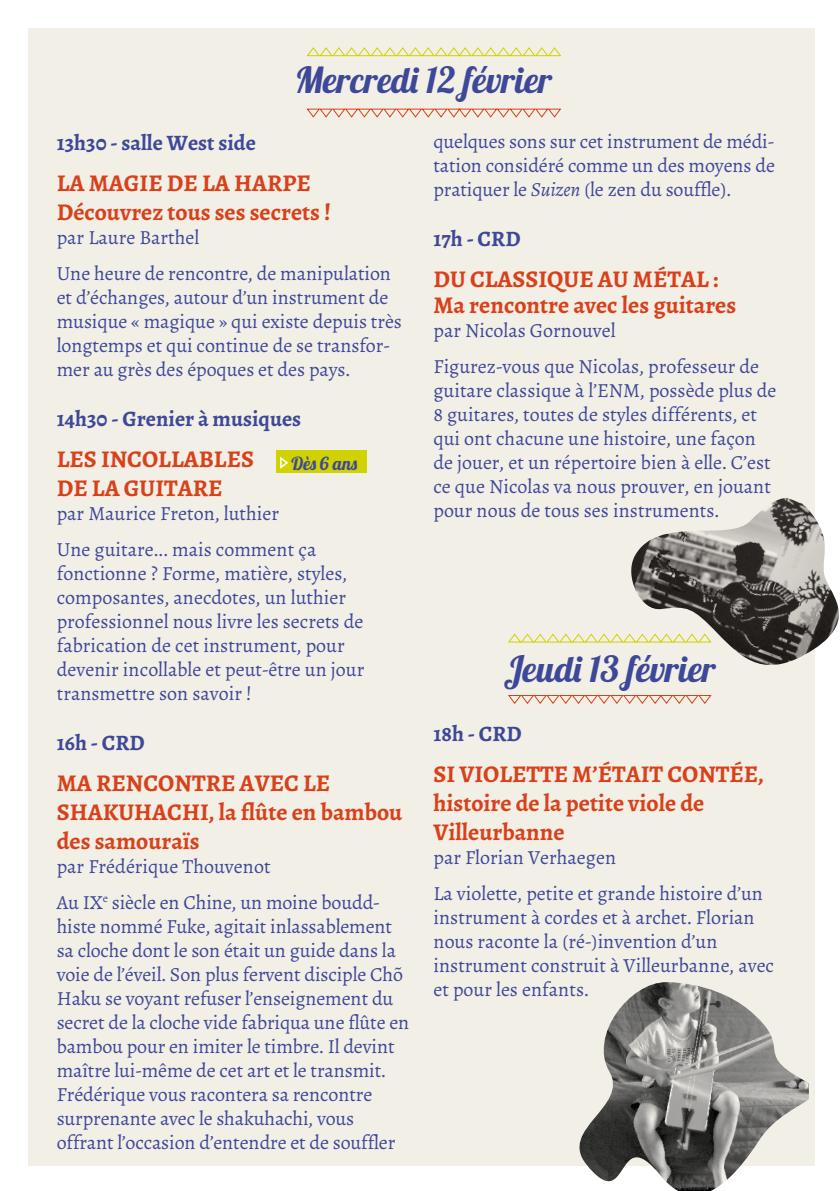
<style>
.page{position:relative;width:840px;height:1191px;background:#fff}
.page>*{position:absolute;margin:0;border:0;box-sizing:border-box;transform-origin:0 0}
.t1{font:36px "Lobster";color:#3e4898}
.t2{font:700 24px/28.8px "Alegreya";color:#d8411a}
.t3{font:700 22px "Alegreya";color:#3e4898}
.t4{font:20px/24px "Alegreya";color:#3e4898}
.t5{font:18px "Lobster";color:#3e4898}
.s1{font-style:italic}
</style>
<div class="page">
<div style="left:28px;top:28px;width:786px;height:1138px;background:#f2efe7"></div>
<svg style="left:306px;top:108px;width:256px;height:10px"></svg>
<svg style="left:306px;top:47px;width:256px;height:10px"></svg>
<div style="left:276px;top:450px;width:90px;height:22px;background:#d0d300"></div>
<svg style="left:280px;top:456px;width:9px;height:13px"></svg>
<svg style="left:508px;top:695px;width:204px;height:9px"></svg>
<svg style="left:508px;top:633px;width:115px;height:10px"></svg>
<img style="left:579px;top:982px;width:229px;height:209px">
<img style="left:623px;top:498px;width:216px;height:182px">
<h1 class="t1" style="left:294px;top:57px;width:259px">Mercredi 12 février</h1>
<p class="t3" style="left:57px;top:128px;width:200px">13h30 - salle West side</p>
<p class="t2" style="left:57px;top:168px;width:275px">LA MAGIE DE LA HARPE<br>Découvrez tous ses secrets !</p>
<p class="t4" style="left:57px;top:219px;width:336px;line-height:36px">par Laure Barthel<br>Une heure de rencontre, de manipulation</p>
<p class="t4" style="left:57px;top:285px;width:346px">et d’échanges, autour d’un instrument de musique « magique » qui existe depuis très longtemps et qui continue de se transfor&shy;mer au grès des époques et des pays.</p>
<p class="t3" style="left:57px;top:404px;width:246px">14h30 - Grenier à musiques</p>
<p class="t2" style="left:57px;top:444px;width:199px">LES INCOLLABLES<br>DE LA GUITARE</p>
<p class="t4" style="left:57px;top:495px;width:261px;line-height:36px">par Maurice Freton, luthier<br>Une guitare... mais comment ça</p>
<p class="t4" style="left:57px;top:561px;width:309px">fonctionne ? Forme, matière, styles, composantes, anecdotes, un luthier professionnel nous livre les secrets de fabrication de cet instrument, pour devenir incollable et peut-être un jour transmettre son savoir !</p>
<p class="t3" style="left:57px;top:728px;width:89px">16h - CRD</p>
<p class="t2" style="left:57px;top:768px;width:347px">MA RENCONTRE AVEC LE<br>SHAKUHACHI, la flûte en bambou des samouraïs</p>
<p class="t4" style="left:57px;top:848px;width:324px;line-height:36px">par Frédérique Thouvenot<br>Au IX<sup>e</sup> siècle en Chine, un moine boudd-</p>
<p class="t4" style="left:57px;top:914px;width:354px">histe nommé Fuke, agitait inlassablement sa cloche dont le son était un guide dans la voie de l’éveil. Son plus fervent disciple Chõ Haku se voyant refuser l’enseignement du secret de la cloche vide fabriqua une flûte en bambou pour en imiter le timbre. Il devint maître lui-même de cet art et le transmit.<br>Frédérique vous racontera sa rencontre surprenante avec le shakuhachi, vous offrant l’occasion d’entendre et de souffler</p>
<p class="t5" style="left:291px;top:452px;width:67px">Dès 6 ans</p>
<p class="t4" style="left:433px;top:129px;width:343px;text-align:justify">quelques sons sur cet instrument de médi&shy;tation considéré comme un des moyens de pratiquer le <span class="s1">Suizen</span> (le zen du souffle).</p>
<p class="t3" style="left:433px;top:225px;width:89px">17h - CRD</p>
<p class="t2" style="left:433px;top:266px;width:304px;line-height:26px">DU CLASSIQUE AU MÉTAL :<br>Ma rencontre avec les guitares</p>
<p class="t4" style="left:433px;top:313px;width:327px;line-height:36px">par Nicolas Gornouvel<br>Figurez-vous que Nicolas, professeur de</p>
<p class="t4" style="left:433px;top:379px;width:344px">guitare classique à l’ENM, possède plus de 8 guitares, toutes de styles différents, et qui ont chacune une histoire, une façon de jouer, et un répertoire bien à elle. C’est ce que Nicolas va nous prouver, en jouant pour nous de tous ses instruments.</p>
<h1 class="t1" style="left:503px;top:646px;width:213px">Jeudi 13 février</h1>
<p class="t3" style="left:433px;top:719px;width:90px">18h - CRD</p>
<p class="t2" style="left:433px;top:759px;width:332px">SI VIOLETTE M’ÉTAIT CONTÉE, histoire de la petite viole de<br>Villeurbanne</p>
<p class="t4" style="left:433px;top:839px;width:331px;line-height:36px">par Florian Verhaegen<br>La violette, petite et grande histoire d’un</p>
<p class="t4" style="left:433px;top:905px;width:342px">instrument à cordes et à archet. Florian nous raconte la (ré-)invention d’un instrument construit à Villeurbanne, avec et pour les enfants.</p>
</div>
